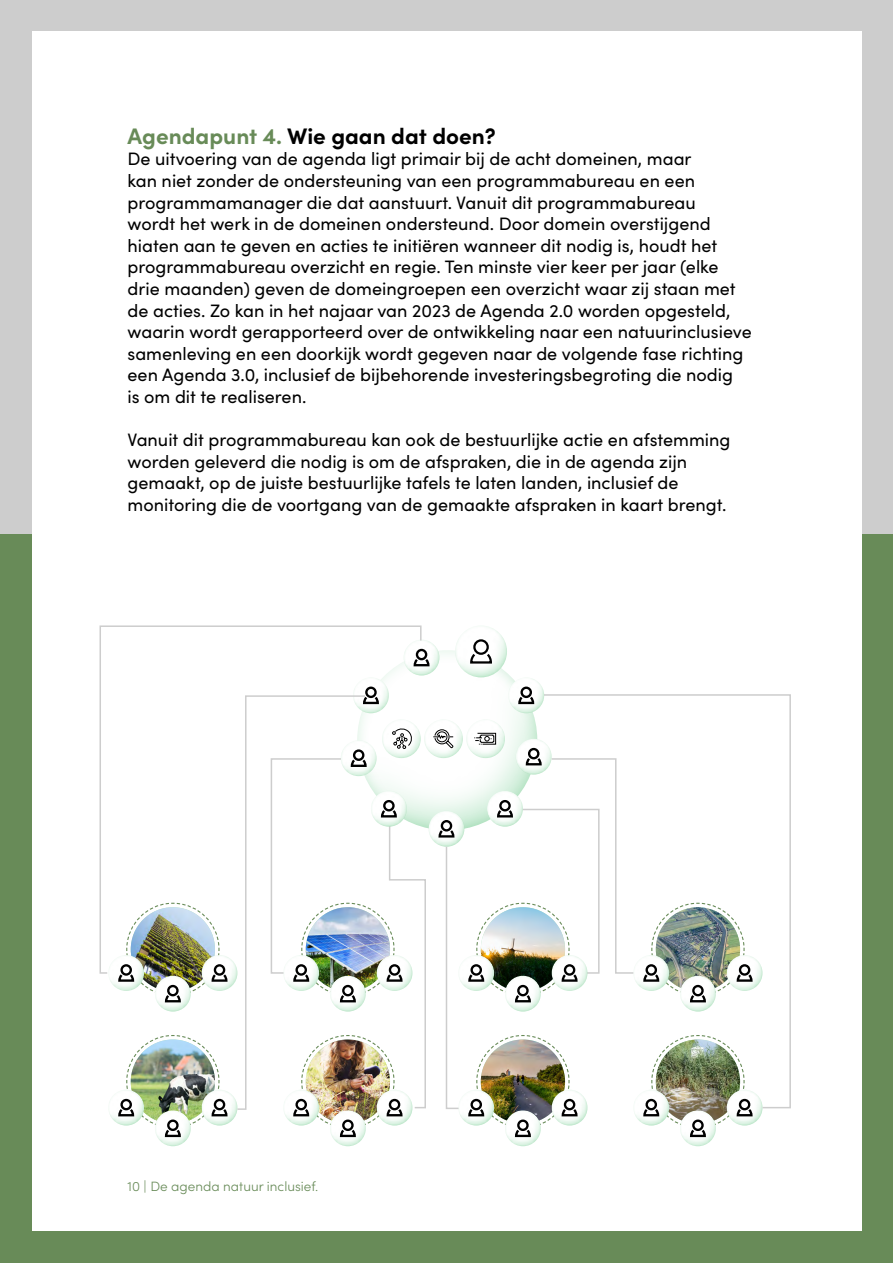
<style>
.page{position:relative;width:893px;height:1263px;background:#fff}
.page>*{position:absolute;margin:0;border:0;box-sizing:border-box;transform-origin:0 0}
.t1{font:700 22.5px "Sofia Pro";color:#000}
.t2{font:18px/21.6px "Sofia Pro";color:#000}
.t3{font:300 13.5px "Sofia Pro";color:#688b58}
.s1{color:#688b58}
</style>
<div class="page">
<div style="left:0;top:0;width:893px;height:638px;background:#cdcdcd"></div>
<div style="left:0;top:534px;width:893px;height:729px;background:#688b58"></div>
<div style="left:32px;top:32px;width:829px;height:1199px;background:#fff"></div>
<div style="left:150px;top:1112px;width:51px;height:35px;background:#afe3c0;opacity:.75"></div>
<div style="left:196px;top:1091px;width:52px;height:35px;background:#afe3c0;opacity:.75"></div>
<img style="left:117px;top:1035px;width:112px;height:103px">
<div style="left:325px;top:1112px;width:51px;height:35px;background:#afe3c0;opacity:.75"></div>
<div style="left:500px;top:1112px;width:51px;height:35px;background:#afe3c0;opacity:.75"></div>
<div style="left:628px;top:1091px;width:51px;height:35px;background:#afe3c0;opacity:.75"></div>
<div style="left:675px;top:1112px;width:51px;height:35px;background:#afe3c0;opacity:.75"></div>
<div style="left:721px;top:1091px;width:52px;height:35px;background:#afe3c0;opacity:.75"></div>
<svg style="left:642px;top:1109px;width:112px;height:29px"></svg>
<div style="left:103px;top:956px;width:51px;height:35px;background:#afe3c0;opacity:.75"></div>
<div style="left:150px;top:977px;width:51px;height:35px;background:#afe3c0;opacity:.75"></div>
<div style="left:196px;top:956px;width:52px;height:35px;background:#afe3c0;opacity:.75"></div>
<svg style="left:117px;top:974px;width:112px;height:29px"></svg>
<div style="left:506px;top:728px;width:48px;height:40px;background:#ebf8ef"></div>
<div style="left:419px;top:800px;width:48px;height:40px;background:#eaf7ee"></div>
<div style="left:423px;top:812px;width:51px;height:35px;background:#afe3c0;opacity:.75"></div>
<div style="left:398px;top:641px;width:52px;height:35px;background:#afe3c0;opacity:.75"></div>
<svg style="left:422px;top:648px;width:9px;height:19px"></svg>
<div style="left:454px;top:708px;width:65px;height:51px;background:#f4fbf7"></div>
<div style="left:455px;top:708px;width:53px;height:43px;background:#fff"></div>
<div style="left:461px;top:721px;width:55px;height:38px;background:#fefefe"></div>
<svg style="left:526px;top:694px;width:265px;height:415px"></svg>
<svg style="left:236px;top:974px;width:12px;height:136px"></svg>
<svg style="left:99px;top:625px;width:323px;height:349px"></svg>
<div style="left:442px;top:615px;width:80px;height:63px;background:#fff"></div>
<div style="left:447px;top:628px;width:74px;height:50px;background:#afe3c0;opacity:.75"></div>
<svg style="left:469px;top:638px;width:24px;height:27px"></svg>
<svg style="left:433px;top:729px;width:202px;height:409px"></svg>
<img style="left:270px;top:727px;width:157px;height:411px">
<div style="left:496px;top:666px;width:63px;height:48px;background:#afe3c0;opacity:.75"></div>
<div style="left:503px;top:679px;width:51px;height:35px;background:#afe3c0;opacity:.75"></div>
<svg style="left:517px;top:685px;width:18px;height:20px"></svg>
<p class="t1" style="left:128px;top:119px;width:370px"><span class="s1">Agendapunt 4.</span> Wie gaan dat doen?</p>
<p class="t2" style="left:128px;top:147px;width:626px">De uitvoering van de agenda ligt primair bij de acht domeinen, maar<br>kan niet zonder de ondersteuning van een programmabureau en een programmamanager die dat aanstuurt. Vanuit dit programmabureau<br>wordt het werk in de domeinen ondersteund. Door domein overstijgend hiaten aan te geven en acties te initiëren wanneer dit nodig is, houdt het programmabureau overzicht en regie. Ten minste vier keer per jaar (elke drie maanden) geven de domeingroepen een overzicht waar zij staan met de acties. Zo kan in het najaar van 2023 de Agenda 2.0 worden opgesteld, waarin wordt gerapporteerd over de ontwikkeling naar een natuurinclusieve samenleving en een doorkijk wordt gegeven naar de volgende fase richting een Agenda 3.0, inclusief de bijbehorende investeringsbegroting die nodig<br>is om dit te realiseren.</p>
<p class="t2" style="left:128px;top:428px;width:604px">Vanuit dit programmabureau kan ook de bestuurlijke actie en afstemming worden geleverd die nodig is om de afspraken, die in de agenda zijn gemaakt, op de juiste bestuurlijke tafels te laten landen, inclusief de monitoring die de voortgang van de gemaakte afspraken in kaart brengt.</p>
<p class="t3" style="left:128px;top:1176px;width:192px">10 | De agenda natuur inclusief.</p>
</div>
